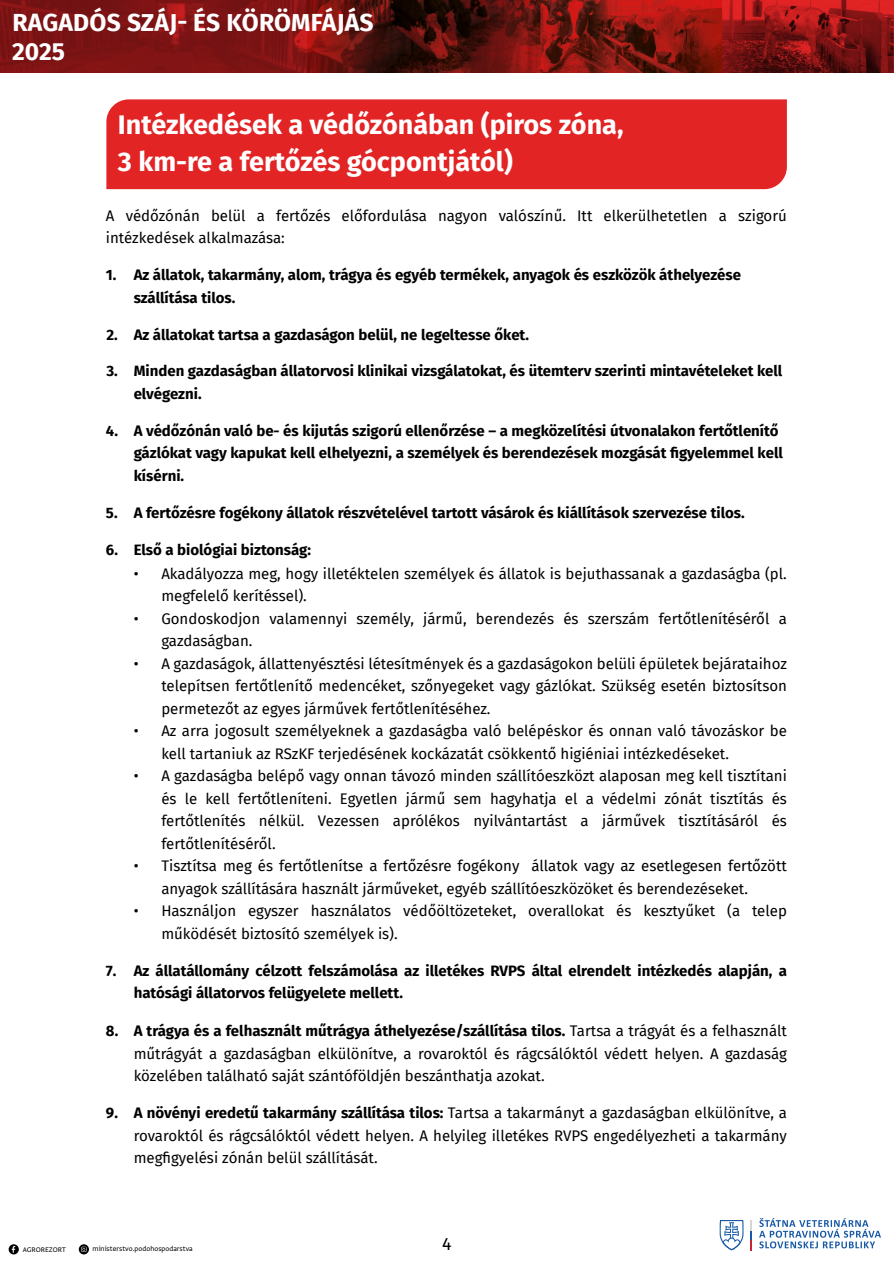
<style>
.page{position:relative;width:894px;height:1263px;background:#fff}
.page>*{position:absolute;margin:0;border:0;box-sizing:border-box;transform-origin:0 0}
.t1{font:700 27px/37.5px "Fira Sans";color:#fff}
.t2{font:700 24.6px/28.7px "Fira Sans";letter-spacing:.01em;color:#fff}
.t3{font:17.7px "Fira Sans";color:#000001}
.t4{font:15px/22.5px "Fira Sans";color:#000001}
.t5{font:700 15px/22.5px "Fira Sans";color:#000001}
.t6{font:7.95px "Greta Sans Std";color:#000001}
.s1{font-weight:700}
</style>
<div class="page">
<div style="left:106px;top:99px;width:680px;height:90px;background:#e22425"></div>
<svg style="left:719px;top:1220px;width:24px;height:30px"></svg>
<svg style="left:750px;top:1220px;width:1px;height:30px"></svg>
<svg style="left:759px;top:1218px;width:121px;height:30px"></svg>
<svg style="left:9px;top:1244px;width:10px;height:10px"></svg>
<svg style="left:79px;top:1244px;width:10px;height:10px"></svg>
<img style="left:721px;top:0;width:172px;height:72px">
<img style="left:575px;top:0;width:146px;height:72px">
<img style="left:0;top:0;width:575px;height:72px">
<h2 class="t2" style="left:12px;top:9px;width:363px">RAGADÓS SZÁJ- ÉS KÖRÖMFÁJÁS<br>2025</h2>
<h1 class="t1" style="left:118px;top:106px;width:507px">Intézkedések a védőzónában (piros zóna,<br>3 km-re a fertőzés gócpontjától)</h1>
<p class="t4" style="left:106px;top:204px;width:682px">A védőzónán belül a fertőzés előfordulása nagyon valószínű. Itt elkerülhetetlen a szigorú intézkedések alkalmazása:</p>
<p class="t5" style="left:106px;top:264px;width:12px">1.</p>
<p class="t5" style="left:134px;top:264px;width:608px">Az állatok, takarmány, alom, trágya és egyéb termékek, anyagok és eszközök áthelyezése szállítása tilos.</p>
<p class="t5" style="left:134px;top:323px;width:397px">Az állatokat tartsa a gazdaságon belül, ne legeltesse őket.</p>
<p class="t5" style="left:134px;top:360px;width:650px;text-indent:-27px">3. Minden gazdaságban állatorvosi klinikai vizsgálatokat, és ütemterv szerinti mintavételeket kell elvégezni.</p>
<p class="t5" style="left:106px;top:323px;width:13px">2.</p>
<p class="t5" style="left:134px;top:420px;width:650px;text-indent:-28px">4. A védőzónán való be- és kijutás szigorú ellenőrzése – a megközelítési útvonalakon fertőtlenítő gázlókat vagy kapukat kell elhelyezni, a személyek és berendezések mozgását figyelemmel kell kísérni.</p>
<p class="t5" style="left:106px;top:502px;width:640px">5. A fertőzésre fogékony állatok részvételével tartott vásárok és kiállítások szervezése tilos.</p>
<p class="t5" style="left:106px;top:538px;width:206px">6. Első a biológiai biztonság:</p>
<p class="t4" style="left:161px;top:562px;width:626px;text-indent:-28px">• Akadályozza meg, hogy illetéktelen személyek és állatok is bejuthassanak a gazdaságba (pl. megfelelő kerítéssel).</p>
<p class="t4" style="left:161px;top:607px;width:626px;text-indent:-28px">• Gondoskodjon valamennyi személy, jármű, berendezés és szerszám fertőtlenítéséről a gazdaságban.</p>
<p class="t4" style="left:161px;top:652px;width:626px;text-align:justify;text-indent:-28px">• A gazdaságok, állattenyésztési létesítmények és a gazdaságokon belüli épületek bejárataihoz telepítsen fertőtlenítő medencéket, szőnyegeket vagy gázlókat. Szükség esetén biztosítson permetezőt az egyes járművek fertőtlenítéséhez.</p>
<p class="t4" style="left:161px;top:720px;width:626px;text-indent:-28px">• Az arra jogosult személyeknek a gazdaságba való belépéskor és onnan való távozáskor be kell tartaniuk az RSzKF terjedésének kockázatát csökkentő higiéniai intézkedéseket.</p>
<p class="t4" style="left:161px;top:765px;width:626px;text-align:justify;text-indent:-28px">• A gazdaságba belépő vagy onnan távozó minden szállítóeszközt alaposan meg kell tisztítani és le kell fertőtleníteni. Egyetlen jármű sem hagyhatja el a védelmi zónát tisztítás és fertőtlenítés nélkül. Vezessen aprólékos nyilvántartást a járművek tisztításáról és fertőtlenítéséről.</p>
<p class="t4" style="left:161px;top:855px;width:626px;text-indent:-28px">• Tisztítsa meg és fertőtlenítse a fertőzésre fogékony állatok vagy az esetlegesen fertőzött anyagok szállítására használt járműveket, egyéb szállítóeszközöket és berendezéseket.</p>
<p class="t4" style="left:161px;top:900px;width:626px;text-indent:-28px">• Használjon egyszer használatos védőöltözeteket, overallokat és kesztyűket (a telep működését biztosító személyek is).</p>
<p class="t5" style="left:134px;top:959px;width:654px;text-indent:-28px">7. Az állatállomány célzott felszámolása az illetékes RVPS által elrendelt intézkedés alapján, a hatósági állatorvos felügyelete mellett.</p>
<p class="t4" style="left:134px;top:1020px;width:654px;text-align:justify;text-indent:-28px"><span class="s1">8. A trágya és a felhasznált műtrágya áthelyezése/szállítása tilos.</span> Tartsa a trágyát és a felhasznált műtrágyát a gazdaságban elkülönítve, a rovaroktól és rágcsálóktól védett helyen. A gazdaság közelében található saját szántóföldjén beszánthatja azokat.</p>
<p class="t4" style="left:134px;top:1102px;width:654px;text-align:justify;text-indent:-28px"><span class="s1">9. A növényi eredetű takarmány szállítása tilos:</span> Tartsa a takarmányt a gazdaságban elkülönítve, a rovaroktól és rágcsálóktól védett helyen. A helyileg illetékes RVPS engedélyezheti a takarmány megfigyelési zónán belül szállítását.</p>
<p class="t6" style="left:23px;top:1246px;width:45px">AGROREZORT</p>
<p class="t6" style="left:93px;top:1245px;width:102px">ministerstvo.podohospodarstva</p>
<p class="t3" style="left:442px;top:1234px;width:11px">4</p>
</div>
